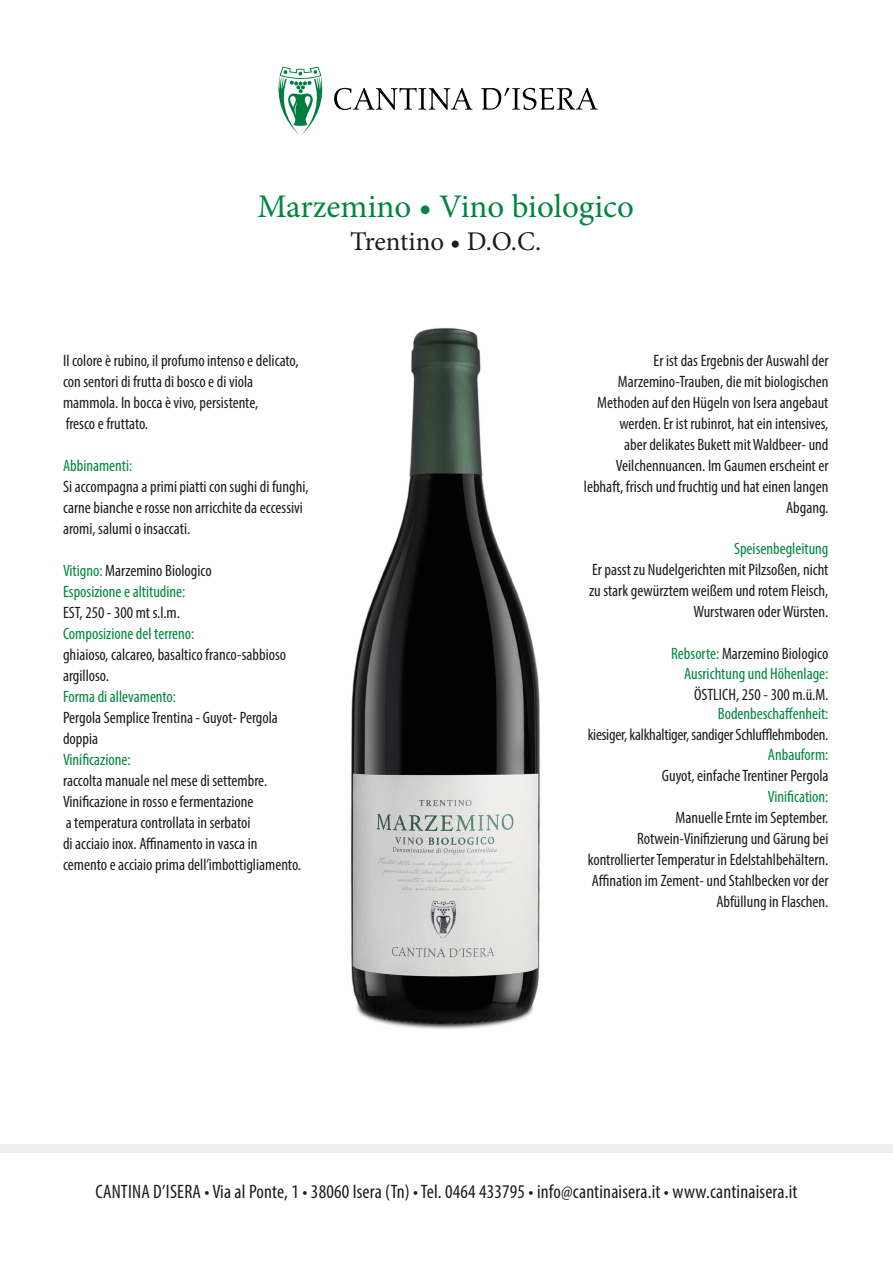
<style>
.page{position:relative;width:893px;height:1263px;background:#fff}
.page>*{position:absolute;margin:0;border:0;box-sizing:border-box;transform-origin:0 0}
.t1{font:33px "Minion Pro";color:#008641}
.t2{font:27px "Minion Pro";letter-spacing:-.005em;color:#1d1d1b}
.t3{font:condensed 19.5px "Myriad Pro";letter-spacing:.01em;color:#1d1d1b}
.t4{font:condensed 16.5px/21px "Myriad Pro";color:#1d1d1b}
.t5{font:condensed 16.5px/21px "Myriad Pro";color:#008641}
.s1{color:#1d1d1b}
.s2{color:#008641}
</style>
<div class="page">
<img style="left:350px;top:327px;width:190px;height:702px">
<svg style="left:334px;top:88px;width:264px;height:22px"></svg>
<svg style="left:278px;top:67px;width:45px;height:68px"></svg>
<div style="left:0;top:1144px;width:893px;height:8px;background:#ededed"></div>
<p class="t1" style="left:257px;top:184px;width:378px">Marzemino • Vino biologico</p>
<p class="t2" style="left:350px;top:223px;width:192px">Trentino • D.O.C.</p>
<p class="t4" style="left:63px;top:350px;width:237px">Il colore è rubino, il profumo intenso e delicato, con sentori di frutta di bosco e di viola</p>
<p class="t4" style="left:63px;top:392px;width:197px">mammola. In bocca è vivo, persistente,</p>
<p class="t4" style="left:66px;top:413px;width:84px">fresco e fruttato.</p>
<p class="t5" style="left:63px;top:455px;width:71px">Abbinamenti:</p>
<p class="t4" style="left:63px;top:476px;width:247px">Si accompagna a primi piatti con sughi di funghi, carne bianche e rosse non arricchite da eccessivi aromi, salumi o insaccati.</p>
<p class="t5" style="left:63px;top:560px;width:150px">Vitigno: <span class="s1">Marzemino Biologico<br></span>Esposizione e altitudine:</p>
<p class="t4" style="left:63px;top:602px;width:118px">EST, 250 - 300 mt s.l.m.</p>
<p class="t5" style="left:63px;top:623px;width:133px">Composizione del terreno:</p>
<p class="t4" style="left:63px;top:644px;width:225px">ghiaioso, calcareo, basaltico franco-sabbioso argilloso.</p>
<p class="t5" style="left:63px;top:686px;width:115px">Forma di allevamento:</p>
<p class="t4" style="left:63px;top:707px;width:216px">Pergola Semplice Trentina - Guyot- Pergola doppia</p>
<p class="t5" style="left:63px;top:749px;width:69px">Vinificazione:</p>
<p class="t4" style="left:63px;top:770px;width:206px">raccolta manuale nel mese di settembre.</p>
<p class="t4" style="left:63px;top:791px;width:192px">Vinificazione in rosso e fermentazione</p>
<p class="t4" style="left:66px;top:812px;width:186px">a temperatura controllata in serbatoi</p>
<p class="t4" style="left:63px;top:833px;width:196px">di acciaio inox. Affinamento in vasca in</p>
<p class="t4" style="left:63px;top:854px;width:239px">cemento e acciaio prima dell’imbottigliamento.</p>
<p class="t4" style="left:584px;top:350px;width:246px;text-align:right">Er ist das Ergebnis der Auswahl der Marzemino-Trauben, die mit biologischen Methoden auf den Hügeln von Isera angebaut werden. Er ist rubinrot, hat ein intensives,<br>aber delikates Bukett mit Waldbeer- und Veilchennuancen. Im Gaumen erscheint er lebhaft, frisch und fruchtig und hat einen langen Abgang.</p>
<p class="t5" style="left:734px;top:538px;width:96px">Speisenbegleitung</p>
<p class="t4" style="left:589px;top:559px;width:241px;text-align:right">Er passt zu Nudelgerichten mit Pilzsoßen, nicht zu stark gewürztem weißem und rotem Fleisch,<br>Wurstwaren oder Würsten.</p>
<p class="t4" style="left:671px;top:643px;width:159px"><span class="s2">Rebsorte:</span> Marzemino Biologico</p>
<p class="t5" style="left:684px;top:662px;width:146px;text-align:right">Ausrichtung und Höhenlage:<br><span class="s1">ÖSTLICH, 250 - 300 m.ü.M.</span></p>
<p class="t5" style="left:718px;top:703px;width:112px">Bodenbeschaffenheit:</p>
<p class="t4" style="left:588px;top:725px;width:242px;line-height:19.8px;text-align:right">kiesiger, kalkhaltiger, sandiger Schlufflehmboden.<br><span class="s2">Anbauform:</span></p>
<p class="t4" style="left:662px;top:765px;width:168px">Guyot, einfache Trentiner Pergola</p>
<p class="t4" style="left:588px;top:786px;width:242px;text-align:right"><span class="s2">Vinification:<br></span>Manuelle Ernte im September.<br>Rotwein-Vinifizierung und Gärung bei kontrollierter Temperatur in Edelstahlbehältern.<br>Affination im Zement- und Stahlbecken vor der Abfüllung in Flaschen.</p>
<p class="t3" style="left:95px;top:1180px;width:704px">CANTINA D’ISERA • Via al Ponte, 1 • 38060 Isera (Tn) • Tel. 0464 433795 • info@cantinaisera.it • www.cantinaisera.it</p>
</div>
